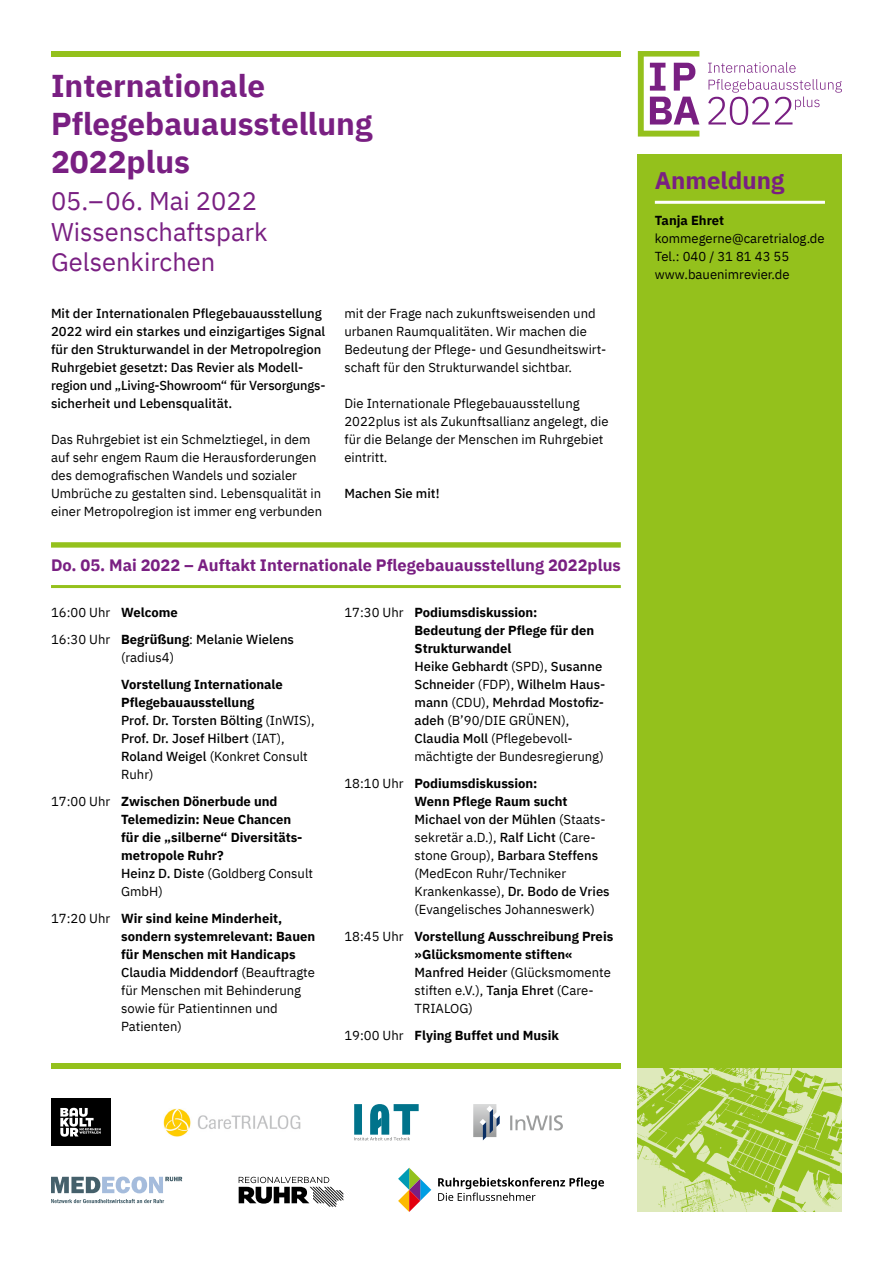
<style>
.page{position:relative;width:893px;height:1263px;background:#fff}
.page>*{position:absolute;margin:0;border:0;box-sizing:border-box;transform-origin:0 0}
.t1{font:700 31.5px/37.8px "IBM Plex Sans";color:#791f82}
.t2{font:25.5px/30.6px "IBM Plex Sans";color:#791f82}
.t3{font:700 24px "IBM Plex Sans";color:#791f82}
.t4{font:700 16.5px "IBM Plex Sans";color:#791f82}
.t5{font:13.05px/18px "IBM Plex Sans";color:#000}
.t6{font:500 13.05px/18px "IBM Plex Sans";color:#000}
.t7{font:700 13.05px/18px "IBM Plex Sans";color:#000}
.s1{font-weight:700}
.s2{font-weight:500}
.s3{font-weight:400}
</style>
<div class="page">
<svg style="left:638px;top:51px;width:204px;height:86px"></svg>
<div style="left:51px;top:542px;width:570px;height:6px;background:#94c11c"></div>
<hr style="left:51px;top:585px;width:570px;height:3px;background:#94c11c">
<svg style="left:473px;top:1104px;width:27px;height:36px"></svg>
<svg style="left:510px;top:1115px;width:53px;height:15px"></svg>
<img style="left:163px;top:1108px;width:137px;height:28px">
<div style="left:51px;top:1098px;width:59px;height:48px;background:#000"></div>
<svg style="left:60px;top:1108px;width:41px;height:29px"></svg>
<svg style="left:354px;top:1104px;width:65px;height:36px"></svg>
<svg style="left:239px;top:1177px;width:104px;height:29px"></svg>
<svg style="left:51px;top:1176px;width:131px;height:17px"></svg>
<svg style="left:51px;top:1199px;width:113px;height:4px"></svg>
<svg style="left:398px;top:1168px;width:33px;height:44px"></svg>
<svg style="left:438px;top:1177px;width:166px;height:24px"></svg>
<div style="left:51px;top:51px;width:570px;height:5px;background:#94c11c"></div>
<div style="left:51px;top:1063px;width:570px;height:6px;background:#94c11c"></div>
<div style="left:638px;top:154px;width:204px;height:914px;background:#94c11c"></div>
<hr style="left:655px;top:201px;width:170px;height:3px;background:#fff">
<img style="left:638px;top:1068px;width:204px;height:144px">
<h1 class="t1" style="left:51px;top:65px;width:323px">Internationale<br>Pflegebauausstellung<br>2022plus</h1>
<h2 class="t2" style="left:51px;top:183px;width:218px">05.–06. Mai 2022<br>Wissenschaftspark<br>Gelsenkirchen</h2>
<p class="t6" style="left:51px;top:303px;width:276px">Mit der Internationalen Pflegebauausstellung 2022 wird ein starkes und einzigartiges Signal für den Strukturwandel in der Metropolregion Ruhrgebiet gesetzt: Das Revier als Modell&shy;region und „Living-Showroom“ für Versorgungs&shy;sicherheit und Lebensqualität.</p>
<p class="t5" style="left:51px;top:429px;width:273px">Das Ruhrgebiet ist ein Schmelztiegel, in dem auf sehr engem Raum die Herausforderungen des demografischen Wandels und sozialer Umbrüche zu gestalten sind. Lebensqualität in einer Metropolregion ist immer eng verbunden</p>
<p class="t5" style="left:344px;top:303px;width:263px">mit der Frage nach zukunftsweisenden und urbanen Raumqualitäten. Wir machen die Bedeutung der Pflege- und Gesundheitswirt&shy;schaft für den Strukturwandel sichtbar.</p>
<p class="t5" style="left:344px;top:393px;width:266px">Die Internationale Pflegebauausstellung 2022plus ist als Zukunftsallianz angelegt, die für die Belange der Menschen im Ruhrgebiet eintritt.</p>
<p class="t6" style="left:344px;top:483px;width:97px">Machen Sie mit!</p>
<p class="t4" style="left:51px;top:552px;width:571px">Do. 05. Mai 2022 – Auftakt Internationale Pflegebauausstellung 2022plus</p>
<p class="t5" style="left:415px;top:602px;width:192px;text-indent:-70px">17:30 Uhr <span class="s1">Podiumsdiskussion:<br>Bedeutung der Pflege für den<br>Strukturwandel<br></span><span class="s2">Heike Gebhardt</span> (SPD), <span class="s2">Susanne<br>Schneider</span> (FDP), <span class="s2">Wilhelm Haus&shy;mann</span> (CDU), <span class="s2">Mehrdad Mostofiz&shy;adeh</span> (B’90/DIE GRÜNEN),<br><span class="s2">Claudia Moll</span> (Pflegebevoll&shy;mächtigte der Bundesregierung)</p>
<p class="t5" style="left:415px;top:773px;width:197px;text-indent:-70px">18:10 Uhr <span class="s1">Podiumsdiskussion:<br>Wenn Pflege Raum sucht<br></span><span class="s2">Michael von der Mühlen</span> (Staats&shy;sekretär a.D.), <span class="s2">Ralf Licht</span> (Care&shy;stone Group), <span class="s2">Barbara Steffens </span>(MedEcon Ruhr/Techniker<br>Krankenkasse), <span class="s2">Dr. Bodo de Vries </span>(Evangelisches Johanneswerk)</p>
<p class="t7" style="left:415px;top:926px;width:200px;text-indent:-70px"><span class="s3">18:45 Uhr</span> Vorstellung Ausschreibung Preis »Glücksmomente stiften«<br><span class="s2">Manfred Heider</span> <span class="s3">(Glücksmomente stiften e.V.),</span> <span class="s2">Tanja Ehret</span> <span class="s3">(Care-<br>TRIALOG)</span></p>
<p class="t7" style="left:344px;top:1025px;width:216px"><span class="s3">19:00 Uhr</span> Flying Buffet und Musik</p>
<p class="t5" style="left:51px;top:598px;width:245px;line-height:27px">16:00 Uhr <span class="s1">Welcome<br></span>16:30 Uhr <span class="s1">Begrüßung</span>: <span class="s2">Melanie Wielens</span></p>
<p class="t5" style="left:121px;top:647px;width:54px">(radius4)</p>
<p class="t6" style="left:121px;top:674px;width:195px"><span class="s1">Vorstellung Internationale<br>Pflegebauausstellung<br></span>Prof. Dr. Torsten Bölting <span class="s3">(InWIS),<br></span>Prof. Dr. Josef Hilbert <span class="s3">(IAT),<br></span>Roland Weigel <span class="s3">(Konkret Consult<br>Ruhr)</span></p>
<p class="t7" style="left:121px;top:791px;width:193px;text-indent:-70px"><span class="s3">17:00 Uhr</span> Zwischen Dönerbude und<br>Telemedizin: Neue Chancen<br>für die „silberne“ Diversitäts&shy;metropole Ruhr?<br><span class="s2">Heinz D. Diste</span> <span class="s3">(Goldberg Consult<br>GmbH)</span></p>
<p class="t5" style="left:121px;top:908px;width:196px;text-indent:-70px">17:20 Uhr <span class="s1">Wir sind keine Minderheit, sondern systemrelevant: Bauen für Menschen mit Handicaps<br></span><span class="s2">Claudia Middendorf</span> (Beauftragte für Menschen mit Behinderung sowie für Patientinnen und<br>Patienten)</p>
<h3 class="t3" style="left:655px;top:162px;width:131px">Anmeldung</h3>
<p class="t7" style="left:655px;top:211px;width:71px">Tanja Ehret</p>
<p class="t5" style="left:655px;top:229px;width:171px">kommegerne@caretrialog.de<br>Tel.: 040 / 31 81 43 55 www.bauenimrevier.de</p>
</div>
